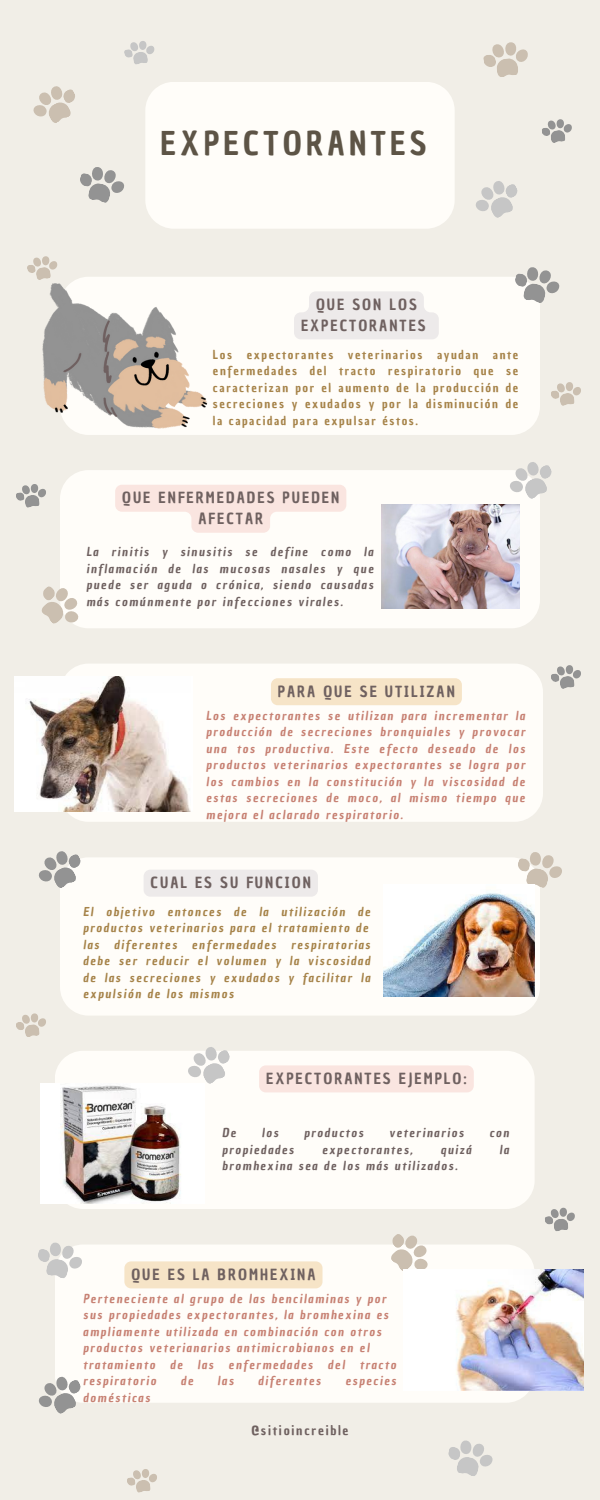
<style>
.page{position:relative;width:600px;height:1500px;background:#f1eee7}
.page>*{position:absolute;margin:0;border:0;box-sizing:border-box;transform-origin:0 0}
.t1{font:32px "Chau Philomene One";letter-spacing:.135em;color:#5d5446}
.t2{font:15px/21px "Chau Philomene One";letter-spacing:.135em;color:#6f6160;text-align:center}
.t3{font:13px "Chau Philomene One";letter-spacing:.135em;color:#6f6160}
.t4{font:italic 12px/16.5px "Chau Philomene One";letter-spacing:.135em;color:#c78173;text-align:justify}
.t5{font:italic 12px/16.5px "Chau Philomene One";letter-spacing:.135em;color:#6f6160;text-align:justify}
.t6{font:italic 12px/16.5px "Chau Philomene One";letter-spacing:.135em;color:#a68349}
.t7{font:12px/16.5px "Chau Philomene One";letter-spacing:.135em;color:#a68349;text-align:justify}
</style>
<div class="page">
<div style="left:145px;top:82px;width:310px;height:147px;background:#fffdf9"></div>
<div style="left:71px;top:277px;width:469px;height:158px;background:#fffdf9"></div>
<div style="left:60px;top:470px;width:480px;height:158px;background:#fffdf9"></div>
<div style="left:60px;top:664px;width:483px;height:158px;background:#fffdf9"></div>
<div style="left:60px;top:857px;width:480px;height:158px;background:#fffdf9"></div>
<div style="left:55px;top:1051px;width:480px;height:158px;background:#fffdf9"></div>
<div style="left:55px;top:1245px;width:480px;height:158px;background:#fffdf9"></div>
<img style="left:43px;top:283px;width:165px;height:145px">
<svg style="left:33px;top:86px;width:42px;height:37px"></svg>
<svg style="left:80px;top:167px;width:44px;height:36px"></svg>
<svg style="left:513px;top:267px;width:47px;height:37px"></svg>
<svg style="left:41px;top:583px;width:42px;height:45px"></svg>
<svg style="left:516px;top:852px;width:46px;height:37px"></svg>
<svg style="left:38px;top:1242px;width:47px;height:37px"></svg>
<svg style="left:448px;top:1440px;width:45px;height:36px"></svg>
<svg style="left:476px;top:181px;width:42px;height:37px"></svg>
<svg style="left:506px;top:462px;width:46px;height:38px"></svg>
<svg style="left:38px;top:851px;width:45px;height:39px"></svg>
<svg style="left:184px;top:1047px;width:48px;height:38px;background:#e4e3e1"></svg>
<svg style="left:38px;top:1372px;width:45px;height:42px"></svg>
<svg style="left:483px;top:42px;width:45px;height:35px"></svg>
<svg style="left:551px;top:665px;width:30px;height:24px"></svg>
<svg style="left:27px;top:256px;width:31px;height:24px"></svg>
<svg style="left:124px;top:41px;width:31px;height:24px"></svg>
<svg style="left:542px;top:119px;width:30px;height:24px"></svg>
<svg style="left:16px;top:484px;width:30px;height:24px"></svg>
<svg style="left:551px;top:382px;width:30px;height:24px"></svg>
<svg style="left:16px;top:1013px;width:30px;height:24px"></svg>
<svg style="left:545px;top:1207px;width:30px;height:24px"></svg>
<svg style="left:127px;top:1469px;width:30px;height:24px"></svg>
<svg style="left:389px;top:1234px;width:44px;height:42px"></svg>
<img style="left:14px;top:677px;width:179px;height:134px">
<img style="left:382px;top:504px;width:138px;height:105px">
<img style="left:41px;top:1083px;width:163px;height:120px">
<img style="left:384px;top:884px;width:150px;height:112px">
<img style="left:403px;top:1270px;width:180px;height:121px">
<svg style="left:294px;top:291px;width:145px;height:48px"></svg>
<svg style="left:115px;top:485px;width:231px;height:48px"></svg>
<div style="left:271px;top:678px;width:191px;height:27px;background:#f6e4c7;border-radius:7px"></div>
<div style="left:144px;top:870px;width:174px;height:27px;background:#edeaea;border-radius:7px"></div>
<div style="left:124px;top:1261px;width:199px;height:27px;background:#f6e4c7;border-radius:7px"></div>
<div style="left:259px;top:1065px;width:215px;height:27px;background:#fae5e0;border-radius:7px"></div>
<p class="t1" style="left:161px;top:122px;width:268px">EXPECTORANTES</p>
<p class="t2" style="left:301px;top:294px;width:126px">QUE SON LOS<br>EXPECTORANTES</p>
<p class="t7" style="left:213px;top:347px;width:307px">Los expectorantes veterinarios ayudan ante enfermedades del tracto respiratorio que se caracterizan por el aumento de la producción de secreciones y exudados y por la disminución de la capacidad para expulsar éstos.</p>
<p class="t2" style="left:122px;top:488px;width:219px">QUE ENFERMEDADES PUEDEN<br>AFECTAR</p>
<p class="t5" style="left:86px;top:544px;width:289px">La rinitis y sinusitis se define como la inflamación de las mucosas nasales y que puede ser aguda o crónica, siendo causadas más comúnmente por infecciones virales.</p>
<p class="t2" style="left:278px;top:681px;width:178px">PARA QUE SE UTILIZAN</p>
<p class="t4" style="left:206px;top:707px;width:320px">Los expectorantes se utilizan para incrementar la producción de secreciones bronquiales y provocar una tos productiva. Este efecto deseado de los productos veterinarios expectorantes se logra por los cambios en la constitución y la viscosidad de estas secreciones de moco, al mismo tiempo que mejora el aclarado respiratorio.</p>
<p class="t2" style="left:151px;top:873px;width:162px">CUAL ES SU FUNCION</p>
<p class="t6" style="left:83px;top:903px;width:289px">El objetivo entonces de la utilización de productos veterinarios para el tratamiento de</p>
<p class="t6" style="left:83px;top:936px;width:289px;text-align:justify">las diferentes enfermedades respiratorias debe ser reducir el volumen y la viscosidad de las secreciones y exudados y facilitar la expulsión de los mismos</p>
<p class="t2" style="left:266px;top:1068px;width:202px">EXPECTORANTES EJEMPLO:</p>
<p class="t5" style="left:222px;top:1125px;width:15px">De</p>
<p class="t5" style="left:262px;top:1125px;width:18px">los</p>
<p class="t5" style="left:304px;top:1125px;width:61px">productos</p>
<p class="t5" style="left:389px;top:1125px;width:76px">veterinarios</p>
<p class="t5" style="left:489px;top:1125px;width:21px">con</p>
<p class="t5" style="left:222px;top:1141px;width:73px">propiedades</p>
<p class="t5" style="left:322px;top:1141px;width:92px">expectorantes,</p>
<p class="t5" style="left:441px;top:1141px;width:32px">quizá</p>
<p class="t5" style="left:500px;top:1141px;width:11px">la</p>
<p class="t5" style="left:222px;top:1158px;width:237px">bromhexina sea de los más utilizados.</p>
<p class="t2" style="left:131px;top:1264px;width:186px">QUE ES LA BROMHEXINA</p>
<p class="t4" style="left:83px;top:1291px;width:307px;text-align:left">Perteneciente al grupo de las bencilaminas y por sus propiedades expectorantes, la bromhexina es ampliamente utilizada en combinación con otros productos veterianarios antimicrobianos en el</p>
<p class="t4" style="left:83px;top:1357px;width:73px">tratamiento</p>
<p class="t4" style="left:170px;top:1357px;width:14px">de</p>
<p class="t4" style="left:198px;top:1357px;width:18px">las</p>
<p class="t4" style="left:229px;top:1357px;width:86px">enfermedades</p>
<p class="t4" style="left:328px;top:1357px;width:18px">del</p>
<p class="t4" style="left:360px;top:1357px;width:38px">tracto</p>
<p class="t4" style="left:83px;top:1373px;width:75px">respiratorio</p>
<p class="t4" style="left:181px;top:1373px;width:14px">de</p>
<p class="t4" style="left:218px;top:1373px;width:18px">las</p>
<p class="t4" style="left:258px;top:1373px;width:64px">diferentes</p>
<p class="t4" style="left:345px;top:1373px;width:52px">especies</p>
<p class="t4" style="left:83px;top:1390px;width:68px">domésticas</p>
<p class="t3" style="left:251px;top:1421px;width:99px">@sitioincreible</p>
</div>
